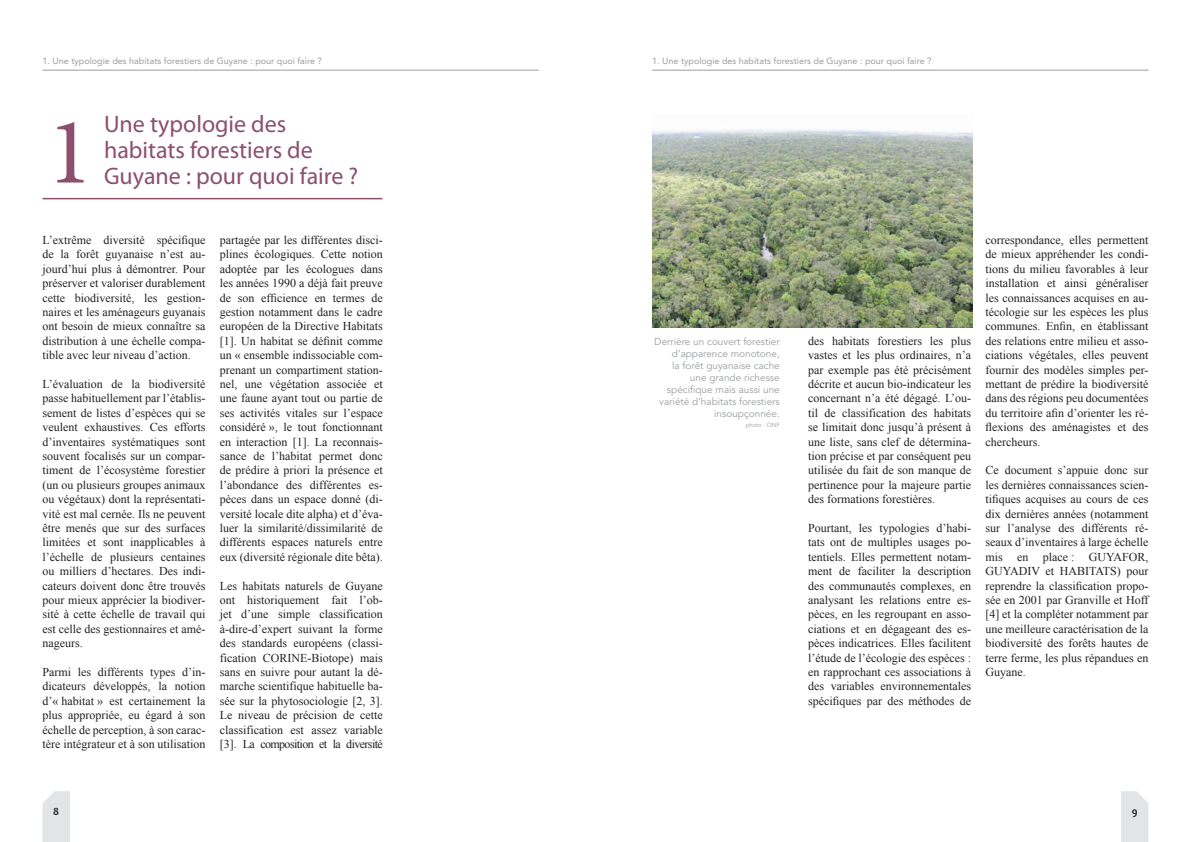
<style>
.page{position:relative;width:1191px;height:842px;background:#fff}
.page>*{position:absolute;margin:0;border:0;box-sizing:border-box;transform-origin:0 0}
.t1{font:95.4px "Minion Pro";color:#8c4f6e}
.t2{font:24px/26px "Myriad Pro";color:#8c4f6e}
.t3{font:12px/14.4px "Times New Roman";color:#231f21;text-align:justify}
.t4{font:700 11px "Candara";color:#231f21}
.t5{font:10px/12px "Avenir";color:#9a9c9e;text-align:right}
.t6{font:9px "Avenir";color:#9a9c9e}
.t7{font:6px "Avenir";color:#9a9c9e}
</style>
<div class="page">
<hr style="left:43px;top:70px;width:496px;height:1px;background:#9a9c9e">
<svg style="left:43px;top:791px;width:27px;height:51px"></svg>
<hr style="left:652px;top:70px;width:496px;height:1px;background:#9a9c9e">
<svg style="left:1121px;top:791px;width:27px;height:51px"></svg>
<hr style="left:43px;top:198px;width:339px;height:1px;background:#8c4f6e">
<img style="left:652px;top:129px;width:320px;height:198px">
<p class="t6" style="left:43px;top:55px;width:281px">1. Une typologie des habitats forestiers de Guyane : pour quoi faire ?</p>
<p class="t1" style="left:47px;top:88px;width:47px">1</p>
<p class="t2" style="left:104px;top:110px;width:256px">Une typologie des habitats forestiers de<br>Guyane : pour quoi faire ?</p>
<p class="t3" style="left:43px;top:232px;width:165px">L’extrême diversité spécifique de la forêt guyanaise n’est au&shy;jourd’hui plus à démontrer. Pour préserver et valoriser durablement cette biodiversité, les gestion&shy;naires et les aménageurs guyanais ont besoin de mieux connaître sa distribution à une échelle compa&shy;tible avec leur niveau d’action.</p>
<p class="t3" style="left:43px;top:376px;width:165px">L’évaluation de la biodiversité passe habituellement par l’établis&shy;sement de listes d’espèces qui se veulent exhaustives. Ces efforts d’inventaires systématiques sont souvent focalisés sur un compar&shy;timent de l’écosystème forestier (un ou plusieurs groupes animaux ou végétaux) dont la représentati&shy;vité est mal cernée. Ils ne peuvent être menés que sur des surfaces limitées et sont inapplicables à l’échelle de plusieurs centaines ou milliers d’hectares. Des indi&shy;cateurs doivent donc être trouvés pour mieux apprécier la biodiver&shy;sité à cette échelle de travail qui est celle des gestionnaires et amé&shy;nageurs.</p>
<p class="t3" style="left:43px;top:664px;width:165px">Parmi les différents types d’in&shy;dicateurs développés, la notion d’« habitat » est certainement la plus appropriée, eu égard à son échelle de perception, à son carac&shy;tère intégrateur et à son utilisation</p>
<p class="t3" style="left:220px;top:232px;width:165px">partagée par les différentes disci&shy;plines écologiques. Cette notion adoptée par les écologues dans les années 1990 a déjà fait preuve de son efficience en termes de gestion notamment dans le cadre européen de la Directive Habitats [1]. Un habitat se définit comme un « ensemble indissociable com&shy;prenant un compartiment station&shy;nel, une végétation associée et une faune ayant tout ou partie de ses activités vitales sur l’espace considéré », le tout fonctionnant en interaction [1]. La reconnais&shy;sance de l’habitat permet donc de prédire à priori la présence et l’abondance des différentes es&shy;pèces dans un espace donné (di&shy;versité locale dite alpha) et d’éva&shy;luer la similarité/dissimilarité de différents espaces naturels entre eux (diversité régionale dite bêta).</p>
<p class="t3" style="left:220px;top:578px;width:165px">Les habitats naturels de Guyane ont historiquement fait l’ob&shy;jet d’une simple classification à-dire-d’expert suivant la forme des standards européens (classi&shy;fication CORINE-Biotope) mais sans en suivre pour autant la dé&shy;marche scientifique habituelle ba&shy;sée sur la phytosociologie [2, 3].<br>Le niveau de précision de cette classification est assez variable [3]. La composition et la diversité</p>
<p class="t4" style="left:53px;top:805px;width:7px">8</p>
<p class="t6" style="left:652px;top:55px;width:281px">1. Une typologie des habitats forestiers de Guyane : pour quoi faire ?</p>
<p class="t5" style="left:654px;top:336px;width:127px">Derrière un couvert forestier d’apparence monotone,<br>la forêt guyanaise cache une grande richesse spécifique mais aussi une variété d’habitats forestiers insoupçonnée.</p>
<p class="t7" style="left:745px;top:421px;width:36px">photo : ONF</p>
<p class="t3" style="left:808px;top:333px;width:165px">des habitats forestiers les plus vastes et les plus ordinaires, n’a par exemple pas été précisément décrite et aucun bio-indicateur les concernant n’a été dégagé. L’ou&shy;til de classification des habitats se limitait donc jusqu’à présent à une liste, sans clef de détermina&shy;tion précise et par conséquent peu utilisée du fait de son manque de pertinence pour la majeure partie des formations forestières.</p>
<p class="t3" style="left:808px;top:520px;width:165px">Pourtant, les typologies d’habi&shy;tats ont de multiples usages po&shy;tentiels. Elles permettent notam&shy;ment de faciliter la description des communautés complexes, en analysant les relations entre es&shy;pèces, en les regroupant en asso&shy;ciations et en dégageant des es&shy;pèces indicatrices. Elles facilitent l’étude de l’écologie des espèces : en rapprochant ces associations à des variables environnementales spécifiques par des méthodes de</p>
<p class="t3" style="left:985px;top:232px;width:165px">correspondance, elles permettent de mieux appréhender les condi&shy;tions du milieu favorables à leur installation et ainsi généraliser les connaissances acquises en au&shy;técologie sur les espèces les plus communes. Enfin, en établissant des relations entre milieu et asso&shy;ciations végétales, elles peuvent fournir des modèles simples per&shy;mettant de prédire la biodiversité dans des régions peu documentées du territoire afin d’orienter les ré&shy;flexions des aménagistes et des chercheurs.</p>
<p class="t3" style="left:985px;top:463px;width:165px">Ce document s’appuie donc sur les dernières connaissances scien&shy;tifiques acquises au cours de ces dix dernières années (notamment sur l’analyse des différents ré&shy;seaux d’inventaires à large échelle mis en place : GUYAFOR, GUYADIV et HABITATS) pour reprendre la classification propo&shy;sée en 2001 par Granville et Hoff [4] et la compléter notamment par une meilleure caractérisation de la biodiversité des forêts hautes de terre ferme, les plus répandues en Guyane.</p>
<p class="t4" style="left:1131px;top:805px;width:7px">9</p>
</div>
